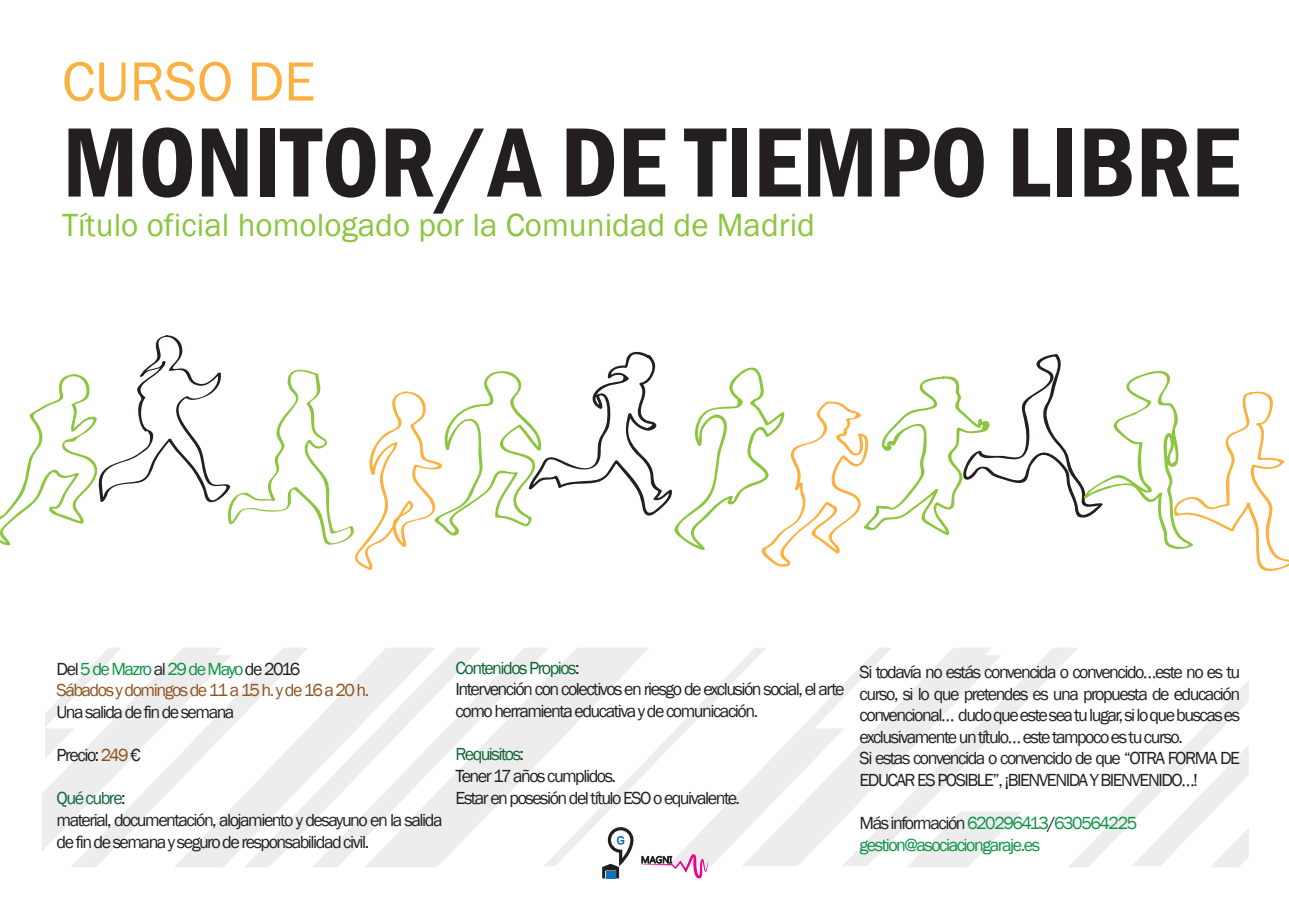
<style>
.page{position:relative;width:1289px;height:919px;background:#fff}
.page>*{position:absolute;margin:0;border:0;box-sizing:border-box;transform-origin:0 0}
.t1{font:600 condensed 102px "Franklin Gothic";color:#231f20}
.t2{font:57px "Franklin Gothic";color:#fbb03f}
.t3{font:33px "Franklin Gothic";color:#8bc63e}
.t4{font:18px/21.6px "Franklin Gothic";letter-spacing:-.085em;color:#231f20}
.t5{font:18px/21.6px "Franklin Gothic";letter-spacing:-.085em;color:#8f551f}
.t6{font:18px/21.6px "Franklin Gothic";letter-spacing:-.085em;color:#0d9344}
.s1{color:#231f20}
.s2{color:#0d9344}
.s3{color:#8b531d}
.s4{color:#0c6638}
</style>
<div class="page">
<svg style="left:42px;top:688px;width:28px;height:163px"></svg>
<svg style="left:70px;top:648px;width:104px;height:219px"></svg>
<svg style="left:174px;top:648px;width:70px;height:219px"></svg>
<svg style="left:244px;top:648px;width:68px;height:219px"></svg>
<svg style="left:312px;top:671px;width:52px;height:196px"></svg>
<svg style="left:364px;top:648px;width:179px;height:219px;fill:#eee"></svg>
<svg style="left:543px;top:648px;width:124px;height:218px"></svg>
<svg style="left:1001px;top:648px;width:77px;height:79px"></svg>
<svg style="left:667px;top:663px;width:74px;height:203px"></svg>
<svg style="left:741px;top:648px;width:260px;height:218px"></svg>
<svg style="left:906px;top:811px;width:115px;height:56px"></svg>
<svg style="left:1067px;top:680px;width:181px;height:187px"></svg>
<svg style="left:0;top:335px;width:1288px;height:236px"></svg>
<svg style="left:602px;top:827px;width:31px;height:51px"></svg>
<svg style="left:641px;top:854px;width:66px;height:24px"></svg>
<h2 class="t2" style="left:62px;top:46px;width:255px">CURSO DE</h2>
<h1 class="t1" style="left:62px;top:94px;width:1179px">MONITOR/A DE TIEMPO LIBRE</h1>
<h3 class="t3" style="left:62px;top:205px;width:754px">Título oficial homologado por la Comunidad de Madrid</h3>
<p class="t5" style="left:57px;top:658px;width:314px"><span class="s1">Del</span> <span class="s2">5 de Mazro</span> <span class="s1">al</span> <span class="s2">29 de Mayo</span> <span class="s1">de 2016<br></span>Sábados y domingos de 11 a 15 h. y de 16 a 20 h.</p>
<p class="t4" style="left:57px;top:701px;width:179px">Una salida de fin de semana</p>
<p class="t4" style="left:57px;top:744px;width:86px">Precio: <span class="s3">249</span> €</p>
<p class="t4" style="left:57px;top:787px;width:387px"><span class="s4">Qué cubre</span>:<br>material, documentación, alojamiento y desayuno en la salida de fin de semana y seguro de responsabilidad civil.</p>
<p class="t4" style="left:455px;top:657px;width:390px"><span class="s4">Contenidos Propios</span>:<br>Intervención con colectivos en riesgo de exclusión social, el arte como herramienta educativa y de comunicación.</p>
<p class="t4" style="left:455px;top:743px;width:286px"><span class="s4">Requisitos</span>:<br>Tener 17 años cumplidos.<br>Estar en posesión del título ESO o equivalente.</p>
<p class="t4" style="left:859px;top:661px;width:382px">Si todavía no estás convencida o convencido…este no es tu curso, si lo que pretendes es una propuesta de educación convencional… dudo que este sea tu lugar, silo que buscas es exclusivamente un título… este tampoco es tu curso.<br>Si estas convencida o convencido de que “OTRA FORMA DE EDUCAR ES POSIBLE”, ¡BIENVENIDA Y BIENVENIDO…!</p>
<p class="t6" style="left:859px;top:812px;width:279px"><span class="s1">Más información</span> 620296413<span class="s1">/</span>630564225 gestion@asociaciongaraje.es</p>
</div>
